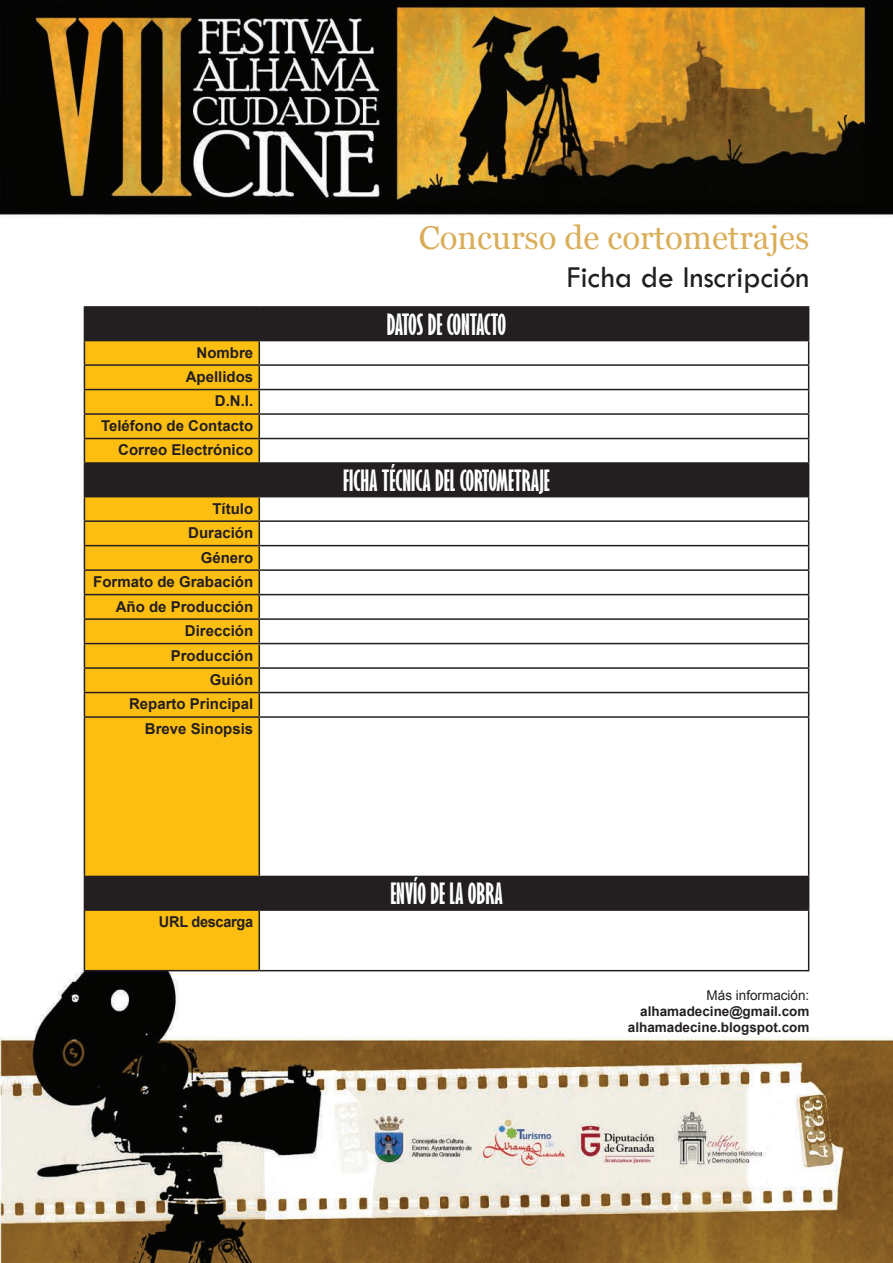
<style>
.page{position:relative;width:893px;height:1263px;background:#fff}
.page>*{position:absolute;margin:0;border:0;box-sizing:border-box;transform-origin:0 0}
.t1{font:33px "Vani";color:#daae59}
.t2{font:31.5px "Tw Cen";color:#231f20}
.t3{font:700 extra-condensed 27px "Gill Sans";color:#fff}
.t4{font:700 extra-condensed 27px "Gill Sans";letter-spacing:-.025em;color:#fff}
.t5{font:700 15px/24.5px "Arial";color:#231f20;text-align:right}
.t6{font:700 15px "Arial";letter-spacing:-.02em;color:#231f20}
.t7{font:700 13.5px/16.2px "Arial";color:#231f20;text-align:right}
.t8{font:13.5px "Arial";color:#231f20}
</style>
<div class="page">
<img style="left:0;top:0;width:893px;height:1263px">
<div style="left:85px;top:308px;width:723px;height:32px;background:#231f20"></div>
<svg style="left:85px;top:341px;width:174px;height:629px;background:#e3ab13"></svg>
<svg style="left:259px;top:341px;width:549px;height:629px"></svg>
<hr style="left:84px;top:306px;width:175px;height:2px;background:#231f20">
<hr style="left:84px;top:308px;width:1px;height:32px;background:#231f20">
<hr style="left:259px;top:306px;width:550px;height:2px;background:#231f20">
<hr style="left:808px;top:308px;width:1px;height:32px;background:#231f20">
<hr style="left:259px;top:340px;width:550px;height:1px;background:#231f20">
<hr style="left:259px;top:364px;width:550px;height:2px;background:#231f20">
<hr style="left:259px;top:389px;width:550px;height:1px;background:#231f20">
<hr style="left:259px;top:413px;width:550px;height:2px;background:#231f20">
<hr style="left:259px;top:438px;width:550px;height:1px;background:#231f20">
<svg style="left:808px;top:341px;width:1px;height:121px"></svg>
<hr style="left:84px;top:464px;width:1px;height:32px;background:#231f20">
<hr style="left:259px;top:462px;width:550px;height:2px;background:#231f20">
<hr style="left:808px;top:464px;width:1px;height:32px;background:#231f20">
<hr style="left:259px;top:496px;width:550px;height:1px;background:#231f20">
<hr style="left:259px;top:520px;width:550px;height:2px;background:#231f20">
<hr style="left:259px;top:545px;width:550px;height:1px;background:#231f20">
<svg style="left:808px;top:497px;width:1px;height:219px"></svg>
<hr style="left:808px;top:718px;width:1px;height:158px;background:#231f20">
<hr style="left:84px;top:877px;width:1px;height:32px;background:#231f20">
<hr style="left:259px;top:876px;width:550px;height:1px;background:#231f20">
<hr style="left:808px;top:877px;width:1px;height:32px;background:#231f20">
<hr style="left:259px;top:909px;width:550px;height:2px;background:#231f20">
<hr style="left:808px;top:911px;width:1px;height:59px;background:#231f20">
<hr style="left:259px;top:970px;width:550px;height:1px;background:#231f20">
<hr style="left:84px;top:496px;width:175px;height:1px;background:#231f20">
<hr style="left:259px;top:718px;width:1px;height:158px;background:#231f20">
<hr style="left:84px;top:876px;width:175px;height:1px;background:#231f20">
<hr style="left:84px;top:909px;width:175px;height:2px;background:#231f20">
<hr style="left:84px;top:911px;width:1px;height:59px;background:#231f20">
<hr style="left:259px;top:911px;width:1px;height:59px;background:#231f20">
<hr style="left:84px;top:970px;width:175px;height:1px;background:#231f20">
<hr style="left:84px;top:520px;width:175px;height:2px;background:#231f20">
<hr style="left:84px;top:545px;width:175px;height:1px;background:#231f20">
<svg style="left:259px;top:497px;width:1px;height:219px"></svg>
<hr style="left:84px;top:569px;width:175px;height:2px;background:#231f20">
<hr style="left:259px;top:569px;width:550px;height:2px;background:#231f20">
<hr style="left:84px;top:594px;width:175px;height:1px;background:#231f20">
<hr style="left:259px;top:594px;width:550px;height:1px;background:#231f20">
<hr style="left:84px;top:618px;width:175px;height:2px;background:#231f20">
<hr style="left:259px;top:618px;width:550px;height:2px;background:#231f20">
<hr style="left:84px;top:643px;width:175px;height:1px;background:#231f20">
<hr style="left:259px;top:643px;width:550px;height:1px;background:#231f20">
<hr style="left:84px;top:667px;width:175px;height:2px;background:#231f20">
<hr style="left:259px;top:667px;width:550px;height:2px;background:#231f20">
<hr style="left:84px;top:692px;width:175px;height:1px;background:#231f20">
<svg style="left:84px;top:497px;width:1px;height:219px"></svg>
<hr style="left:259px;top:692px;width:550px;height:1px;background:#231f20">
<hr style="left:84px;top:716px;width:175px;height:2px;background:#231f20">
<hr style="left:84px;top:718px;width:1px;height:158px;background:#231f20">
<hr style="left:259px;top:716px;width:550px;height:2px;background:#231f20">
<hr style="left:84px;top:340px;width:175px;height:1px;background:#231f20">
<hr style="left:84px;top:364px;width:175px;height:2px;background:#231f20">
<hr style="left:84px;top:389px;width:175px;height:1px;background:#231f20">
<hr style="left:84px;top:413px;width:175px;height:2px;background:#231f20">
<hr style="left:84px;top:438px;width:175px;height:1px;background:#231f20">
<svg style="left:84px;top:341px;width:1px;height:121px"></svg>
<svg style="left:259px;top:341px;width:1px;height:121px"></svg>
<hr style="left:84px;top:462px;width:175px;height:2px;background:#231f20">
<p class="t5" style="left:101px;top:340px;width:154px">Nombre<br>Apellidos<br>D.N.I.<br>Teléfono de Contacto<br>Correo Electrónico</p>
<p class="t5" style="left:93px;top:496px;width:162px">Título<br>Duración<br>Género<br>Formato de Grabación<br>Año de Producción<br>Dirección<br>Producción<br>Guión<br>Reparto Principal<br>Breve Sinopsis</p>
<p class="t6" style="left:159px;top:912px;width:96px">URL descarga</p>
<h1 class="t1" style="left:419px;top:218px;width:392px">Concurso de cortometrajes</h1>
<h2 class="t2" style="left:567px;top:258px;width:244px">Ficha de Inscripción</h2>
<h3 class="t4" style="left:387px;top:308px;width:121px">DATOS DE CONTACTO</h3>
<h3 class="t3" style="left:343px;top:464px;width:208px">FICHA TÉCNICA DEL CORTOMETRAJE</h3>
<h3 class="t3" style="left:390px;top:877px;width:114px">ENVÍO DE LA OBRA</h3>
<p class="t8" style="left:707px;top:986px;width:104px">Más información:</p>
<p class="t7" style="left:628px;top:1003px;width:183px">alhamadecine@gmail.com alhamadecine.blogspot.com</p>
</div>
